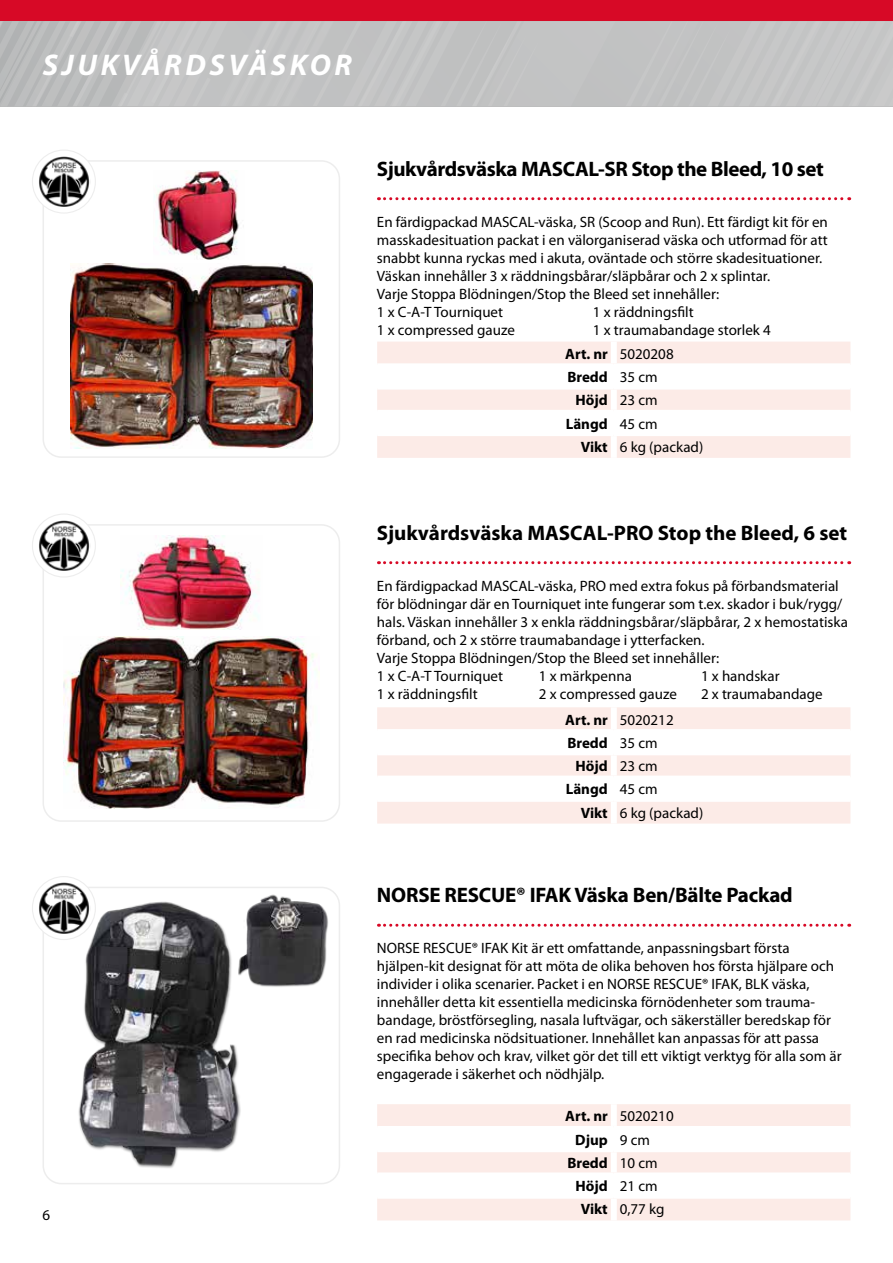
<style>
.page{position:relative;width:893px;height:1263px;background:#fff}
.page>*{position:absolute;margin:0;border:0;box-sizing:border-box;transform-origin:0 0}
.t1{font:italic 700 30px "Myriad Pro";letter-spacing:.12em;color:#fff}
.t2{font:700 21px "Myriad Pro";letter-spacing:-.01em;color:#000}
.t3{font:15px/18px "Myriad Pro";color:#000}
.t4{font:700 15px "Myriad Pro";color:#000}
.s1{font-weight:700}
.s2{font-weight:400}
</style>
<div class="page">
<div style="left:0;top:0;width:893px;height:21px;background:#d70926"></div>
<svg style="left:0;top:21px;width:893px;height:85px;background:#c1c2c2"></svg>
<img style="left:71px;top:263px;width:241px;height:186px">
<div style="left:43px;top:160px;width:297px;height:298px;border:2px solid #ededed;border-radius:18px"></div>
<svg style="left:378px;top:197px;width:472px;height:3px"></svg>
<img style="left:43px;top:896px;width:198px;height:275px">
<div style="left:43px;top:887px;width:297px;height:297px;border:2px solid #ededed;border-radius:18px"></div>
<svg style="left:378px;top:924px;width:472px;height:3px"></svg>
<svg style="left:378px;top:561px;width:472px;height:3px"></svg>
<img style="left:63px;top:637px;width:257px;height:171px">
<div style="left:43px;top:524px;width:297px;height:298px;border:2px solid #ededed;border-radius:18px"></div>
<div style="left:377px;top:707px;width:473px;height:116px;background:#fcebe7"></div>
<svg style="left:377px;top:732px;width:473px;height:67px"></svg>
<div style="left:611px;top:707px;width:6px;height:22px;background:#fff"></div>
<div style="left:611px;top:732px;width:6px;height:20px;background:#fff"></div>
<div style="left:611px;top:755px;width:6px;height:20px;background:#fff"></div>
<div style="left:611px;top:778px;width:6px;height:21px;background:#fff"></div>
<div style="left:611px;top:802px;width:6px;height:21px;background:#fff"></div>
<hr style="left:377px;top:729px;width:237px;height:3px;background:#fff">
<hr style="left:614px;top:729px;width:236px;height:3px;background:#fff">
<hr style="left:377px;top:752px;width:237px;height:3px;background:#fff">
<hr style="left:614px;top:752px;width:236px;height:3px;background:#fff">
<hr style="left:377px;top:775px;width:237px;height:3px;background:#fff">
<hr style="left:614px;top:775px;width:236px;height:3px;background:#fff">
<hr style="left:377px;top:799px;width:237px;height:3px;background:#fff">
<hr style="left:614px;top:799px;width:236px;height:3px;background:#fff">
<div style="left:377px;top:342px;width:473px;height:116px;background:#fcebe7"></div>
<svg style="left:377px;top:366px;width:473px;height:67px"></svg>
<div style="left:611px;top:342px;width:6px;height:21px;background:#fff"></div>
<div style="left:611px;top:366px;width:6px;height:21px;background:#fff"></div>
<div style="left:611px;top:390px;width:6px;height:20px;background:#fff"></div>
<div style="left:611px;top:413px;width:6px;height:20px;background:#fff"></div>
<div style="left:611px;top:436px;width:6px;height:22px;background:#fff"></div>
<hr style="left:377px;top:363px;width:237px;height:3px;background:#fff">
<hr style="left:614px;top:363px;width:236px;height:3px;background:#fff">
<hr style="left:377px;top:387px;width:237px;height:3px;background:#fff">
<hr style="left:614px;top:387px;width:236px;height:3px;background:#fff">
<hr style="left:377px;top:410px;width:237px;height:3px;background:#fff">
<hr style="left:614px;top:410px;width:236px;height:3px;background:#fff">
<hr style="left:377px;top:433px;width:237px;height:3px;background:#fff">
<hr style="left:614px;top:433px;width:236px;height:3px;background:#fff">
<div style="left:377px;top:1104px;width:473px;height:116px;background:#fcebe7"></div>
<svg style="left:377px;top:1129px;width:473px;height:67px"></svg>
<div style="left:611px;top:1104px;width:6px;height:22px;background:#fff"></div>
<div style="left:611px;top:1129px;width:6px;height:20px;background:#fff"></div>
<div style="left:611px;top:1152px;width:6px;height:20px;background:#fff"></div>
<div style="left:611px;top:1175px;width:6px;height:21px;background:#fff"></div>
<div style="left:611px;top:1199px;width:6px;height:21px;background:#fff"></div>
<hr style="left:377px;top:1126px;width:237px;height:3px;background:#fff">
<hr style="left:614px;top:1126px;width:236px;height:3px;background:#fff">
<hr style="left:377px;top:1149px;width:237px;height:3px;background:#fff">
<hr style="left:614px;top:1149px;width:236px;height:3px;background:#fff">
<hr style="left:377px;top:1172px;width:237px;height:3px;background:#fff">
<hr style="left:614px;top:1172px;width:236px;height:3px;background:#fff">
<hr style="left:377px;top:1196px;width:237px;height:3px;background:#fff">
<hr style="left:614px;top:1196px;width:236px;height:3px;background:#fff">
<img style="left:208px;top:889px;width:123px;height:118px">
<img style="left:121px;top:535px;width:138px;height:94px">
<img style="left:154px;top:170px;width:85px;height:90px">
<div style="left:32px;top:876px;width:63px;height:63px;background:#fff;border-radius:50%"></div>
<img style="left:37px;top:882px;width:54px;height:52px">
<div style="left:32px;top:876px;width:64px;height:64px;border:1px solid #ededed;border-radius:50%"></div>
<img style="left:37px;top:519px;width:54px;height:53px">
<div style="left:32px;top:513px;width:64px;height:64px;border:1px solid #ededed;border-radius:50%"></div>
<img style="left:37px;top:155px;width:54px;height:53px">
<div style="left:32px;top:150px;width:64px;height:64px;border:1px solid #ededed;border-radius:50%"></div>
<h1 class="t1" style="left:43px;top:45px;width:311px">SJUKVÅRDSVÄSKOR</h1>
<p class="t3" style="left:43px;top:1206px;width:9px">6</p>
<h2 class="t2" style="left:377px;top:155px;width:448px">Sjukvårdsväska MASCAL-SR Stop the Bleed, 10 set</h2>
<p class="t3" style="left:377px;top:212px;width:452px">En färdigpackad MASCAL-väska, SR (Scoop and Run). Ett färdigt kit för en masskadesituation packat i en välorganiserad väska och utformad för att snabbt kunna ryckas med i akuta, oväntade och större skadesituationer.<br>Väskan innehåller 3 x räddningsbårar/släpbårar och 2 x splintar.<br>Varje Stoppa Blödningen/Stop the Bleed set innehåller:<br>1 x C-A-T Tourniquet</p>
<p class="t3" style="left:593px;top:302px;width:102px">1 x räddningsfilt</p>
<p class="t3" style="left:377px;top:320px;width:139px">1 x compressed gauze</p>
<p class="t3" style="left:593px;top:320px;width:179px">1 x traumabandage storlek 4</p>
<p class="t3" style="left:565px;top:345px;width:110px"><span class="s1">Art. nr</span> 5020208</p>
<p class="t4" style="left:567px;top:367px;width:92px">Bredd <span class="s2">35 cm</span></p>
<p class="t4" style="left:576px;top:390px;width:84px">Höjd <span class="s2">23 cm</span></p>
<p class="t4" style="left:566px;top:414px;width:93px">Längd <span class="s2">45 cm</span></p>
<p class="t3" style="left:581px;top:438px;width:124px"><span class="s1">Vikt</span> 6 kg (packad)</p>
<h2 class="t2" style="left:377px;top:519px;width:472px">Sjukvårdsväska MASCAL-PRO Stop the Bleed, 6 set</h2>
<p class="t3" style="left:377px;top:576px;width:473px">En färdigpackad MASCAL-väska, PRO med extra fokus på förbandsmaterial för blödningar där en Tourniquet inte fungerar som t.ex. skador i buk/rygg/ hals. Väskan innehåller 3 x enkla räddningsbårar/släpbårar, 2 x hemostatiska förband, och 2 x större traumabandage i ytterfacken.<br>Varje Stoppa Blödningen/Stop the Bleed set innehåller:<br>1 x C-A-T Tourniquet</p>
<p class="t3" style="left:539px;top:666px;width:94px">1 x märkpenna</p>
<p class="t3" style="left:701px;top:666px;width:80px">1 x handskar</p>
<p class="t3" style="left:377px;top:684px;width:102px">1 x räddningsfilt</p>
<p class="t3" style="left:539px;top:684px;width:139px">2 x compressed gauze</p>
<p class="t3" style="left:701px;top:684px;width:123px">2 x traumabandage</p>
<p class="t3" style="left:565px;top:710px;width:110px"><span class="s1">Art. nr</span> 5020212</p>
<p class="t4" style="left:567px;top:733px;width:92px">Bredd <span class="s2">35 cm</span></p>
<p class="t4" style="left:576px;top:756px;width:84px">Höjd <span class="s2">23 cm</span></p>
<p class="t4" style="left:566px;top:779px;width:93px">Längd <span class="s2">45 cm</span></p>
<p class="t3" style="left:581px;top:803px;width:124px"><span class="s1">Vikt</span> 6 kg (packad)</p>
<h2 class="t2" style="left:377px;top:882px;width:417px">NORSE RESCUE® IFAK Väska Ben/Bälte Packad</h2>
<p class="t3" style="left:377px;top:939px;width:466px">NORSE RESCUE® IFAK Kit är ett omfattande, anpassningsbart första hjälpen-kit designat för att möta de olika behoven hos första hjälpare och individer i olika scenarier. Packet i en NORSE RESCUE® IFAK, BLK väska, innehåller detta kit essentiella medicinska förnödenheter som trauma&shy;bandage, bröstförsegling, nasala luftvägar, och säkerställer beredskap för en rad medicinska nödsituationer. Innehållet kan anpassas för att passa specifika behov och krav, vilket gör det till ett viktigt verktyg för alla som är engagerade i säkerhet och nödhjälp.</p>
<p class="t3" style="left:565px;top:1107px;width:110px"><span class="s1">Art. nr</span> 5020210</p>
<p class="t4" style="left:575px;top:1130px;width:76px">Djup <span class="s2">9 cm</span></p>
<p class="t4" style="left:567px;top:1153px;width:92px">Bredd <span class="s2">10 cm</span></p>
<p class="t4" style="left:576px;top:1176px;width:84px">Höjd <span class="s2">21 cm</span></p>
<p class="t3" style="left:581px;top:1200px;width:85px"><span class="s1">Vikt</span> 0,77 kg</p>
</div>
